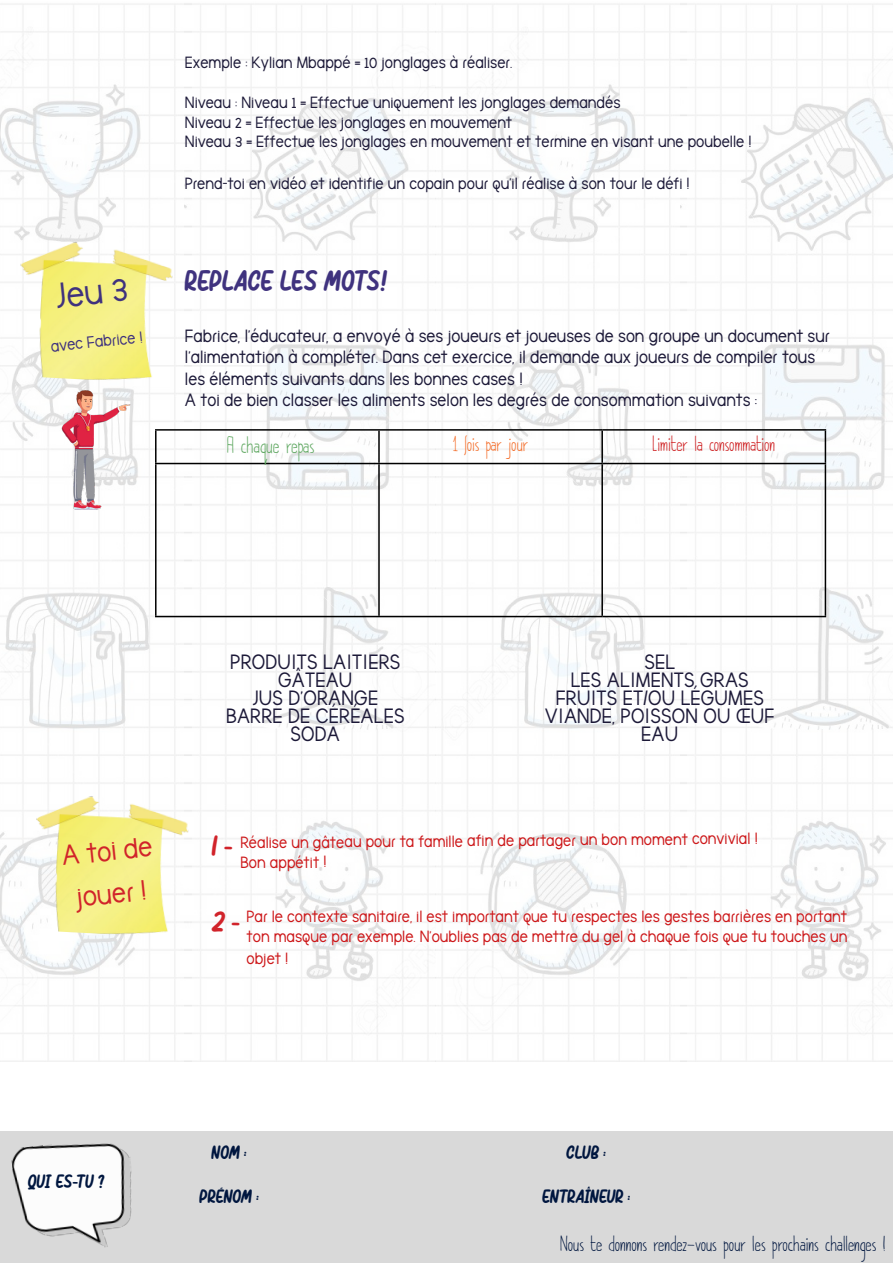
<style>
.page{position:relative;width:893px;height:1263px;background:#fff}
.page>*{position:absolute;margin:0;border:0;box-sizing:border-box;transform-origin:0 0}
.t1{font:36px "thebrooklynbold";color:#3f327e}
.t2{font:30px "Childo";color:#3f327e}
.t3{font:30px "Childo";color:#d1232a}
.t4{font:28.5px/43.2px "thebrooklynbold";color:#d1232a;text-align:center}
.t5{font:21px "thebrooklynbold";letter-spacing:.01em;color:#1c1938}
.t6{font:21px "DK Pimpernel";letter-spacing:-.01em;color:#5ca65e}
.t7{font:19.5px "DK Pimpernel";color:#00163f}
.t8{font:19.5px "Childo";letter-spacing:-.025em;color:#00163f}
.t9{font:19.5px "DK Pimpernel";color:#cd1719}
.t10{font:19.5px "DK Pimpernel";color:#f46923}
.t11{font:18px/21.6px "thebrooklynbold";color:#1c1938}
.t12{font:16.5px "thebrooklynbold";color:#1c1938}
.t13{font:16.5px/19.8px "thebrooklynbold";color:#cd1719}
.t14{font:16.5px "thebrooklynbold";color:#3f327e}
</style>
<div class="page">
<img style="left:0;top:3px;width:185px;height:1059px">
<img style="left:185px;top:3px;width:495px;height:1059px">
<img style="left:680px;top:3px;width:213px;height:1059px">
<img style="left:6px;top:236px;width:178px;height:148px">
<img style="left:22px;top:791px;width:178px;height:147px">
<div style="left:0;top:1131px;width:893px;height:132px;background:#d9d9d9"></div>
<img style="left:11px;top:1143px;width:121px;height:104px">
<img style="left:38px;top:389px;width:100px;height:123px">
<hr style="left:155px;top:429px;width:224px;height:2px;background:#000">
<hr style="left:155px;top:431px;width:2px;height:32px;background:#000">
<hr style="left:379px;top:429px;width:223px;height:2px;background:#000">
<hr style="left:378px;top:431px;width:2px;height:32px;background:#000">
<hr style="left:602px;top:429px;width:224px;height:2px;background:#000">
<hr style="left:601px;top:431px;width:2px;height:32px;background:#000">
<hr style="left:825px;top:431px;width:1px;height:32px;background:#000">
<hr style="left:155px;top:463px;width:224px;height:1px;background:#000">
<hr style="left:155px;top:464px;width:2px;height:152px;background:#000">
<hr style="left:379px;top:463px;width:223px;height:1px;background:#000">
<hr style="left:378px;top:464px;width:2px;height:152px;background:#000">
<hr style="left:602px;top:463px;width:224px;height:1px;background:#000">
<hr style="left:601px;top:464px;width:2px;height:152px;background:#000">
<hr style="left:825px;top:464px;width:1px;height:152px;background:#000">
<hr style="left:155px;top:616px;width:224px;height:1px;background:#000">
<hr style="left:379px;top:616px;width:223px;height:1px;background:#000">
<hr style="left:602px;top:616px;width:224px;height:1px;background:#000">
<p class="t1" style="left:53px;top:274px;width:74px;rotate:-6deg">Jeu 3</p>
<p class="t14" style="left:50px;top:336px;width:94px;rotate:-6deg">avec Fabrice !</p>
<p class="t12" style="left:185px;top:53px;width:329px">Exemple : Kylian Mbappé = 10 jonglages à réaliser.</p>
<p class="t12" style="left:185px;top:92px;width:437px">Niveau : Niveau 1 = Effectue uniquement les jonglages demandés</p>
<p class="t12" style="left:185px;top:112px;width:329px">Niveau 2 = Effectue les jonglages en mouvement</p>
<p class="t12" style="left:185px;top:132px;width:568px">Niveau 3 = Effectue les jonglages en mouvement et termine en visant une poubelle !</p>
<p class="t12" style="left:185px;top:173px;width:506px">Prend-toi en vidéo et identifie un copain pour qu’il réalise à son tour le défi !</p>
<p class="t2" style="left:185px;top:265px;width:204px">REPLACE LES MOTS!</p>
<p class="t11" style="left:185px;top:324px;width:646px">Fabrice, l’éducateur, a envoyé à ses joueurs et joueuses de son groupe un document sur l’alimentation à compléter. Dans cet exercice, il demande aux joueurs de compiler tous les éléments suivants dans les bonnes cases !</p>
<p class="t11" style="left:185px;top:389px;width:574px">A toi de bien classer les aliments selon les degrés de consommation suivants :</p>
<p class="t6" style="left:227px;top:433px;width:89px">A chaque repas</p>
<p class="t10" style="left:453px;top:433px;width:77px">1 fois par jour</p>
<p class="t9" style="left:653px;top:433px;width:124px">Limiter la consommation</p>
<p class="t5" style="left:230px;top:649px;width:172px">PRODUITS LAITIERS</p>
<p class="t5" style="left:278px;top:667px;width:76px">GÂTEAU</p>
<p class="t5" style="left:252px;top:685px;width:127px">JUS D’ORANGE</p>
<p class="t5" style="left:226px;top:703px;width:180px">BARRE DE CÉRÉALES</p>
<p class="t5" style="left:291px;top:721px;width:51px">SODA</p>
<p class="t5" style="left:644px;top:649px;width:32px">SEL</p>
<p class="t5" style="left:571px;top:667px;width:179px">LES ALIMENTS GRAS</p>
<p class="t5" style="left:556px;top:685px;width:210px">FRUITS ET/OU LÉGUMES</p>
<p class="t5" style="left:545px;top:703px;width:231px">VIANDE, POISSON OU ŒUF</p>
<p class="t5" style="left:641px;top:721px;width:38px">EAU</p>
<p class="t13" style="left:240px;top:835px;width:519px;rotate:-1deg">Réalise un gâteau pour ta famille afin de partager un bon moment convivial !</p>
<p class="t13" style="left:240px;top:853px;width:87px;rotate:-1deg">Bon appétit !</p>
<p class="t13" style="left:247px;top:906px;width:602px">Par le contexte sanitaire, il est important que tu respectes les gestes barrières en portant ton masque par exemple. N’oublies pas de mettre du gel à chaque fois que tu touches un</p>
<p class="t13" style="left:247px;top:948px;width:43px">objet !</p>
<p class="t4" style="left:59px;top:834px;width:93px;rotate:-6deg">A toi de jouer !</p>
<p class="t3" style="left:212px;top:831px;width:22px">1 -</p>
<p class="t3" style="left:212px;top:906px;width:30px">2 -</p>
<p class="t8" style="left:28px;top:1171px;width:77px">QUI ES-TU ?</p>
<p class="t8" style="left:212px;top:1142px;width:37px">NOM :</p>
<p class="t8" style="left:199px;top:1186px;width:61px">PRÉNOM :</p>
<p class="t8" style="left:567px;top:1142px;width:41px">CLUB :</p>
<p class="t8" style="left:542px;top:1186px;width:89px">ENTRAÎNEUR :</p>
<p class="t7" style="left:560px;top:1233px;width:327px">Nous te donnons rendez-vous pour les prochains challenges !</p>
</div>
